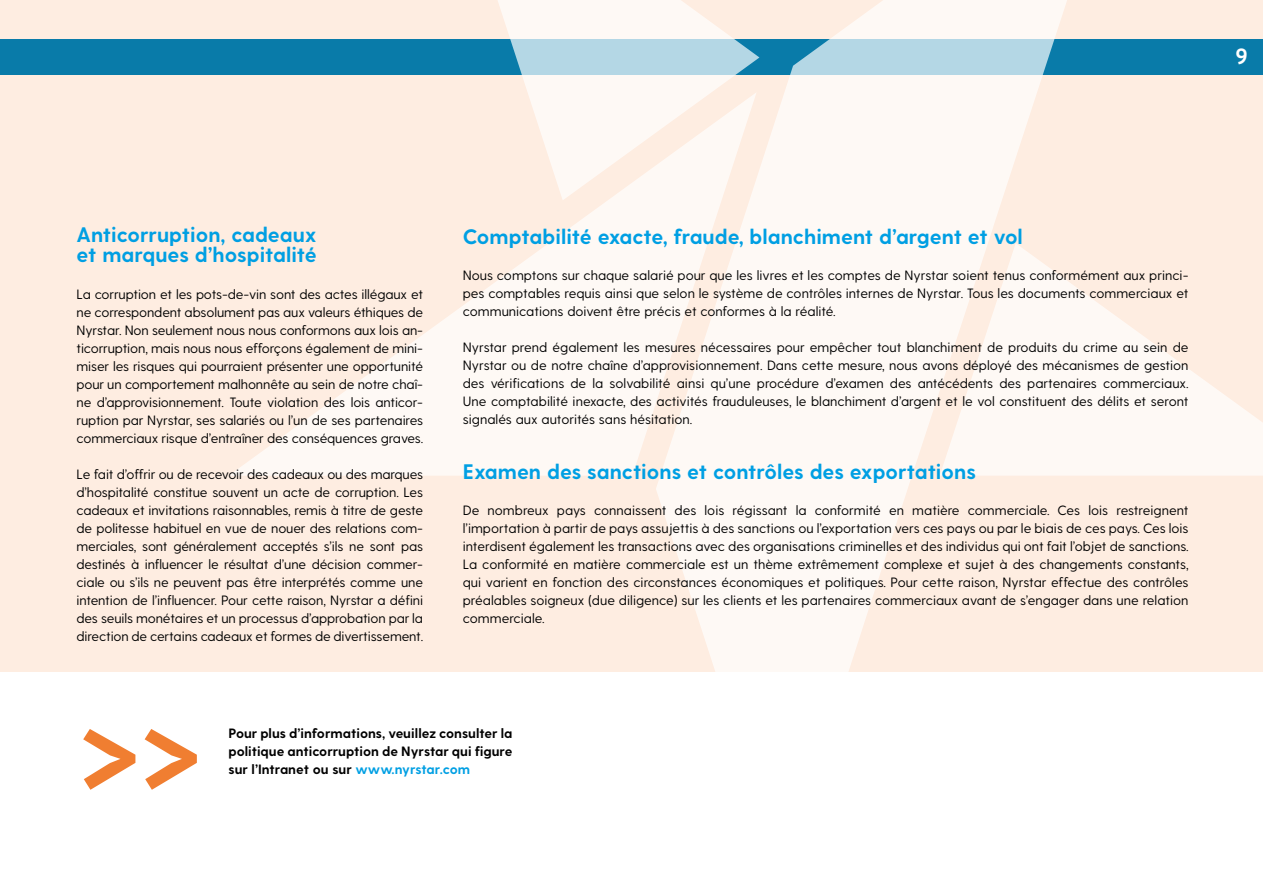
<style>
.page{position:relative;width:1263px;height:893px;background:#fff}
.page>*{position:absolute;margin:0;border:0;box-sizing:border-box;transform-origin:0 0}
.t1{font:700 21.75px "PT Sans";color:#fff}
.t2{font:700 21px/19.5px "Greycliff CF";color:#009fe3}
.t3{font:13.5px/18px "Greycliff CF";letter-spacing:-.01em;color:#000;text-align:justify}
.t4{font:700 13.5px/18px "Greycliff CF";color:#000;text-align:justify}
.s1{color:#009fe3}
</style>
<div class="page">
<div style="left:0;top:0;width:1263px;height:672px;background:#feede1"></div>
<svg style="left:83px;top:729px;width:114px;height:61px"></svg>
<div style="left:0;top:39px;width:1263px;height:36px;background:#097ba9"></div>
<svg style="left:498px;top:0;width:158px;height:92px;fill:#fef9f5"></svg>
<svg style="left:656px;top:0;width:411px;height:672px;fill:#fef9f5"></svg>
<svg style="left:229px;top:92px;width:528px;height:384px;fill:#fef5ee"></svg>
<svg style="left:940px;top:243px;width:323px;height:233px;fill:#fef9f5"></svg>
<h1 class="t1" style="left:1235px;top:42px;width:14px">9</h1>
<h2 class="t2" style="left:77px;top:226px;width:242px">Anticorruption, cadeaux et marques d’hospitalité</h2>
<p class="t3" style="left:77px;top:286px;width:348px">La corruption et les pots-de-vin sont des actes illégaux et ne correspondent absolument pas aux valeurs éthiques de Nyrstar. Non seulement nous nous conformons aux lois an&shy;ticorruption, mais nous nous efforçons également de mini&shy;miser les risques qui pourraient présenter une opportunité pour un comportement malhonnête au sein de notre chaî&shy;ne d’approvisionnement. Toute violation des lois anticor&shy;ruption par Nyrstar, ses salariés ou l’un de ses partenaires commerciaux risque d’entraîner des conséquences graves.</p>
<p class="t3" style="left:77px;top:466px;width:348px">Le fait d’offrir ou de recevoir des cadeaux ou des marques d’hospitalité constitue souvent un acte de corruption. Les cadeaux et invitations raisonnables, remis à titre de geste de politesse habituel en vue de nouer des relations com&shy;merciales, sont généralement acceptés s’ils ne sont pas destinés à influencer le résultat d’une décision commer&shy;ciale ou s’ils ne peuvent pas être interprétés comme une intention de l’influencer. Pour cette raison, Nyrstar a défini des seuils monétaires et un processus d’approbation par la direction de certains cadeaux et formes de divertissement.</p>
<h2 class="t2" style="left:463px;top:227px;width:562px">Comptabilité exacte, fraude, blanchiment d’argent et vol</h2>
<p class="t3" style="left:463px;top:266px;width:727px">Nous comptons sur chaque salarié pour que les livres et les comptes de Nyrstar soient tenus conformément aux princi&shy;pes comptables requis ainsi que selon le système de contrôles internes de Nyrstar. Tous les documents commerciaux et communications doivent être précis et conformes à la réalité.</p>
<p class="t3" style="left:463px;top:338px;width:727px">Nyrstar prend également les mesures nécessaires pour empêcher tout blanchiment de produits du crime au sein de Nyrstar ou de notre chaîne d’approvisionnement. Dans cette mesure, nous avons déployé des mécanismes de gestion des vérifications de la solvabilité ainsi qu’une procédure d’examen des antécédents des partenaires commerciaux.<br>Une comptabilité inexacte, des activités frauduleuses, le blanchiment d’argent et le vol constituent des délits et seront signalés aux autorités sans hésitation.</p>
<h2 class="t2" style="left:463px;top:463px;width:515px">Examen des sanctions et contrôles des exportations</h2>
<p class="t3" style="left:463px;top:502px;width:727px">De nombreux pays connaissent des lois régissant la conformité en matière commerciale. Ces lois restreignent l’importation à partir de pays assujettis à des sanctions ou l’exportation vers ces pays ou par le biais de ces pays. Ces lois interdisent également les transactions avec des organisations criminelles et des individus qui ont fait l’objet de sanctions.<br>La conformité en matière commerciale est un thème extrêmement complexe et sujet à des changements constants, qui varient en fonction des circonstances économiques et politiques. Pour cette raison, Nyrstar effectue des contrôles préalables soigneux (due diligence) sur les clients et les partenaires commerciaux avant de s’engager dans une relation commerciale.</p>
<p class="t4" style="left:229px;top:725px;width:285px">Pour plus d’informations, veuillez consulter la politique anticorruption de Nyrstar qui figure sur l’Intranet ou sur <span class="s1">www.nyrstar.com</span></p>
</div>
